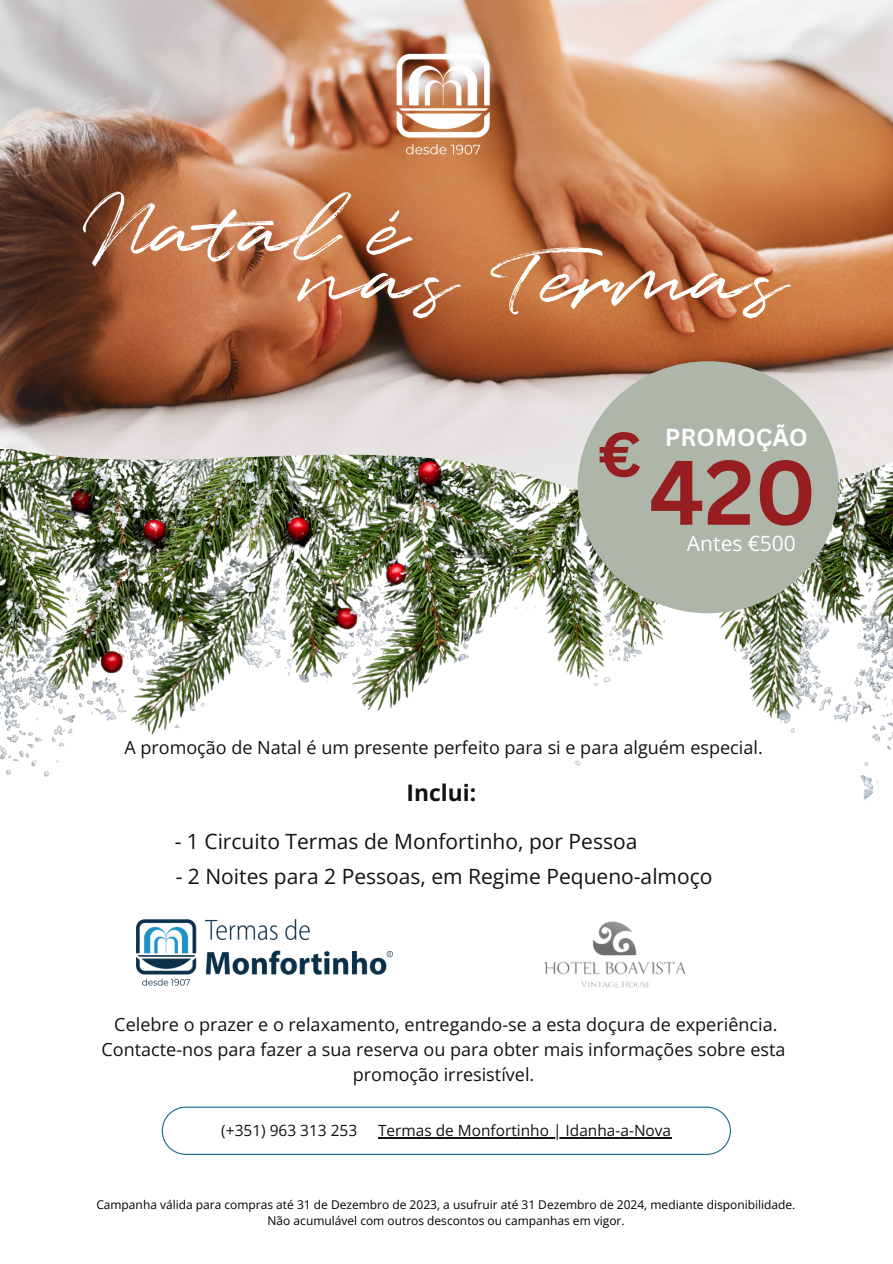
<style>
.page{position:relative;width:893px;height:1264px;background:#fff}
.page>*{position:absolute;margin:0;border:0;box-sizing:border-box;transform-origin:0 0}
.t1{font:94.65px "Quentin";color:#fff}
.t2{font:700 89.25px "Canva Sans";color:#961e20}
.t3{font:700 61.65px "Canva Sans";color:#961e20}
.t4{font:700 23.85px "Canva Sans";color:#fff}
.t5{font:700 22.8px "Open Sans";color:#121212}
.t6{font:21px "Open Sans";color:#121212}
.t7{font:21px "Open Sans";color:#fff}
.t8{font:18px/24.8px "Open Sans";color:#121212;text-align:center}
.t9{font:15.45px "Open Sans";color:#121212}
.t10{font:12px/16px "Open Sans";color:#000;text-align:center}
</style>
<div class="page">
<img style="left:0;top:504px;width:892px;height:297px">
<img style="left:0;top:0;width:892px;height:504px">
<img style="left:394px;top:51px;width:99px;height:107px">
<div style="left:577px;top:361px;width:261px;height:252px;background:#aeb5a9;border-radius:50%"></div>
<img style="left:544px;top:921px;width:142px;height:67px">
<img style="left:136px;top:919px;width:256px;height:67px">
<svg style="left:162px;top:1106px;width:568px;height:48px"></svg>
<hr style="left:378px;top:1137px;width:293px;height:1px;background:#121212">
<p class="t1" style="left:82px;top:167px;width:325px">Natal é</p>
<p class="t1" style="left:301px;top:214px;width:485px">nas Termas</p>
<p class="t3" style="left:598px;top:411px;width:44px">€</p>
<p class="t4" style="left:665px;top:420px;width:144px">PROMOÇÃO</p>
<p class="t2" style="left:649px;top:429px;width:169px">420</p>
<p class="t7" style="left:687px;top:529px;width:110px">Antes €500</p>
<p class="t8" style="left:124px;top:735px;width:639px">A promoção de Natal é um presente perfeito para si e para alguém especial.</p>
<p class="t5" style="left:406px;top:776px;width:71px">Inclui:</p>
<p class="t6" style="left:175px;top:826px;width:464px">- 1 Circuito Termas de Monfortinho, por Pessoa</p>
<p class="t6" style="left:176px;top:861px;width:538px">- 2 Noites para 2 Pessoas, em Regime Pequeno-almoço</p>
<p class="t8" style="left:114px;top:1012px;width:664px">Celebre o prazer e o relaxamento, entregando-se a esta doçura de experiência.</p>
<p class="t8" style="left:101px;top:1036px;width:685px">Contacte-nos para fazer a sua reserva ou para obter mais informações sobre esta promoção irresistível.</p>
<p class="t9" style="left:221px;top:1119px;width:137px">(+351) 963 313 253</p>
<p class="t9" style="left:378px;top:1119px;width:294px">Termas de Monfortinho | Idanha-a-Nova</p>
<p class="t10" style="left:96px;top:1196px;width:700px">Campanha válida para compras até 31 de Dezembro de 2023, a usufruir até 31 Dezembro de 2024, mediante disponibilidade.<br>Não acumulável com outros descontos ou campanhas em vigor.</p>
</div>
